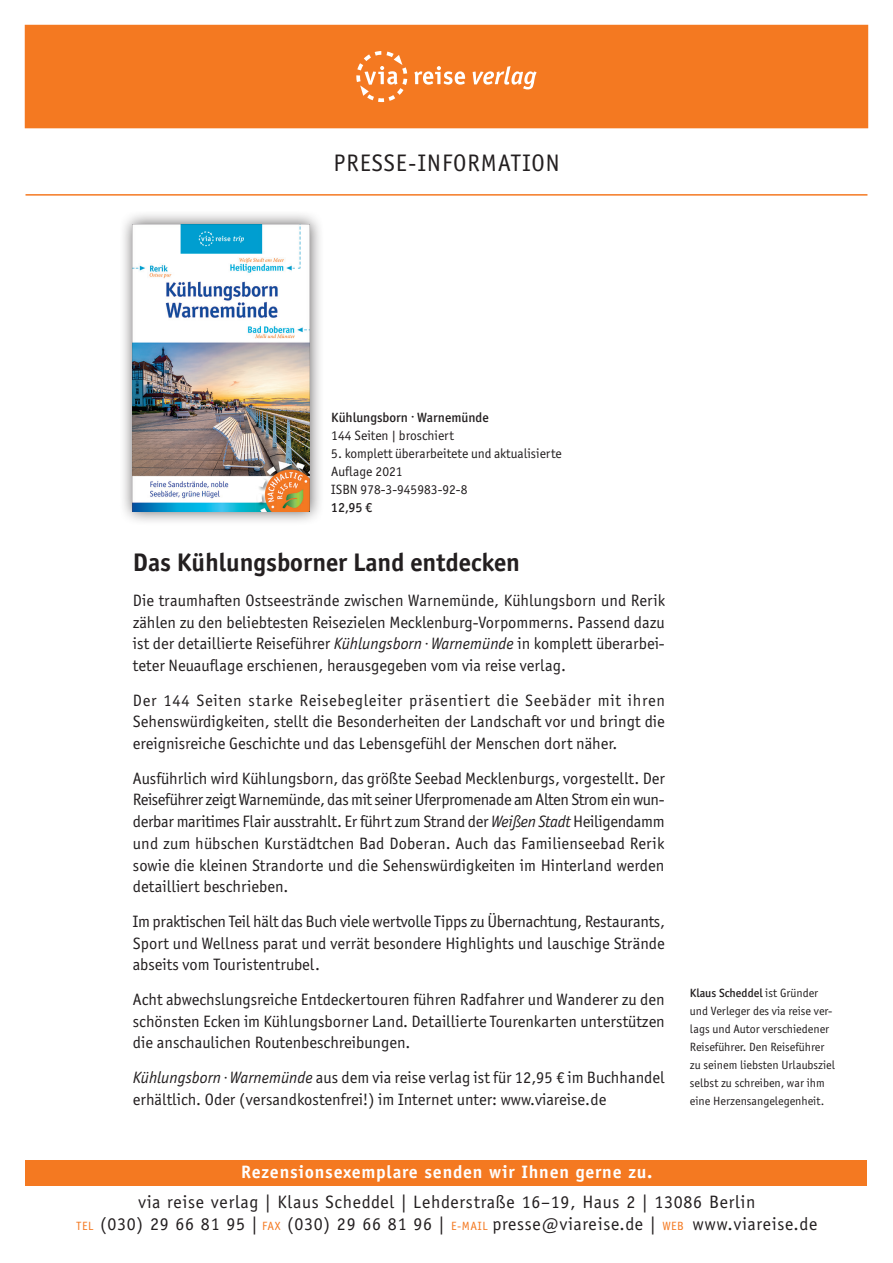
<style>
.page{position:relative;width:893px;height:1263px;background:#fff}
.page>*{position:absolute;margin:0;border:0;box-sizing:border-box;transform-origin:0 0}
.t1{font:700 25.5px "Officina Sans ITC Pro";color:#231f20}
.Rezensionsexemplare{font:24px "Officina Sans";letter-spacing:.04em;color:#231f20}
.Rezensionsexemplare-2{font:18px/21.6px "Officina Sans";letter-spacing:.04em;color:#231f20;text-align:center}
.Rezensionsexemplare-3{font:700 18px "Officina Sans";letter-spacing:.04em;color:#fff}
.t2{font:16.5px/21.8px "Officina Sans ITC Pro";color:#231f20;text-align:justify}
.t3{font:13.5px/18px "Officina Sans ITC Pro";color:#231f20}
.t4{font:500 13.5px "Officina Sans ITC Pro";color:#231f20}
.t5{font:12px/18px "Officina Sans ITC Pro";color:#231f20}
.s1{font-weight:400;font-style:italic;font-size:16.5px}
.s2{font-style:italic}
.s3{font-weight:500}
.s4{font-size:12px;color:#f47921}
</style>
<div class="page">
<div style="left:25px;top:25px;width:843px;height:103px;background:#f47921"></div>
<div style="left:26px;top:1160px;width:841px;height:25px;background:#f47921"></div>
<svg style="left:356px;top:51px;width:51px;height:51px"></svg>
<svg style="left:414px;top:66px;width:51px;height:19px"></svg>
<svg style="left:473px;top:66px;width:64px;height:23px"></svg>
<hr style="left:26px;top:194px;width:841px;height:2px;background:#f47921">
<div style="left:119px;top:210px;width:205px;height:316px;background:#231f20;opacity:.7"></div>
<img style="left:133px;top:224px;width:177px;height:288px">
<p class="Rezensionsexemplare" style="left:333px;top:149px;width:228px">PRESSE-INFORMATION</p>
<p class="t4" style="left:331px;top:409px;width:159px">Kühlungsborn <span class="s1">·</span> Warnemünde</p>
<p class="t3" style="left:331px;top:426px;width:124px">144 Seiten | broschiert</p>
<p class="t3" style="left:331px;top:444px;width:232px">5. komplett überarbeitete und aktualisierte<br>Auflage 2021</p>
<p class="t3" style="left:331px;top:480px;width:138px">ISBN 978-3-945983-92-8</p>
<p class="t4" style="left:331px;top:499px;width:42px">12,95 €</p>
<p class="t1" style="left:133px;top:547px;width:389px">Das Kühlungsborner Land entdecken</p>
<p class="t2" style="left:133px;top:589px;width:534px">Die traumhaften Ostseestrände zwischen Warnemünde, Kühlungsborn und Rerik zählen zu den beliebtesten Reisezielen Mecklenburg-Vorpommerns. Passend dazu ist der detaillierte Reiseführer <span class="s2">Kühlungsborn·Warnemünde</span> in komplett überarbei&shy;teter Neuauflage erschienen, herausgegeben vom via reise verlag.</p>
<p class="t2" style="left:133px;top:689px;width:534px">Der 144 Seiten starke Reisebegleiter präsentiert die Seebäder mit ihren Sehenswürdigkeiten, stellt die Besonderheiten der Landschaft vor und bringt die ereignisreiche Geschichte und das Lebensgefühl der Menschen dort näher.</p>
<p class="t2" style="left:133px;top:767px;width:534px">Ausführlich wird Kühlungsborn, das größte Seebad Mecklenburgs, vorgestellt. Der Reiseführer zeigt Warnemünde, das mit seiner Uferpromenade am Alten Strom ein wun&shy;derbar maritimes Flair ausstrahlt. Er führt zum Strand der <span class="s2">Weißen Stadt</span> Heiligendamm und zum hübschen Kurstädtchen Bad Doberan. Auch das Familienseebad Rerik sowie die kleinen Strandorte und die Sehenswürdigkeiten im Hinterland werden detailliert beschrieben.</p>
<p class="t2" style="left:133px;top:910px;width:534px">Im praktischen Teil hält das Buch viele wertvolle Tipps zu Übernachtung, Restaurants, Sport und Wellness parat und verrät besondere Highlights und lauschige Strände abseits vom Touristentrubel.</p>
<p class="t2" style="left:133px;top:988px;width:533px">Acht abwechslungsreiche Entdeckertouren führen Radfahrer und Wanderer zu den schönsten Ecken im Kühlungsborner Land. Detaillierte Tourenkarten unterstützen die anschaulichen Routenbeschreibungen.</p>
<p class="t2" style="left:133px;top:1066px;width:533px"><span class="s2">Kühlungsborn·Warnemünde</span> aus dem via reise verlag ist für 12,95 € im Buchhandel erhältlich. Oder (versandkostenfrei!) im Internet unter: www.viareise.de</p>
<p class="t5" style="left:690px;top:983px;width:147px"><span class="s3">Klaus Scheddel</span> ist Gründer und Verleger des via reise ver&shy;lags und Autor verschiedener<br>Reiseführer. Den Reiseführer zu seinem liebsten Urlaubsziel selbst zu schreiben, war ihm eine Herzensangelegenheit.</p>
<p class="Rezensionsexemplare-3" style="left:241px;top:1161px;width:413px">Rezensionsexemplare senden wir Ihnen gerne zu.</p>
<p class="Rezensionsexemplare-2" style="left:76px;top:1191px;width:742px">via reise verlag | Klaus Scheddel | Lehderstraße 16–19, Haus 2 | 13086 Berlin<br><span class="s4">TEL</span> (030) 29 66 81 95 | <span class="s4">FAX</span> (030) 29 66 81 96 | <span class="s4">E-MAIL</span> presse@viareise.de | <span class="s4">WEB</span> www.viareise.de</p>
</div>
